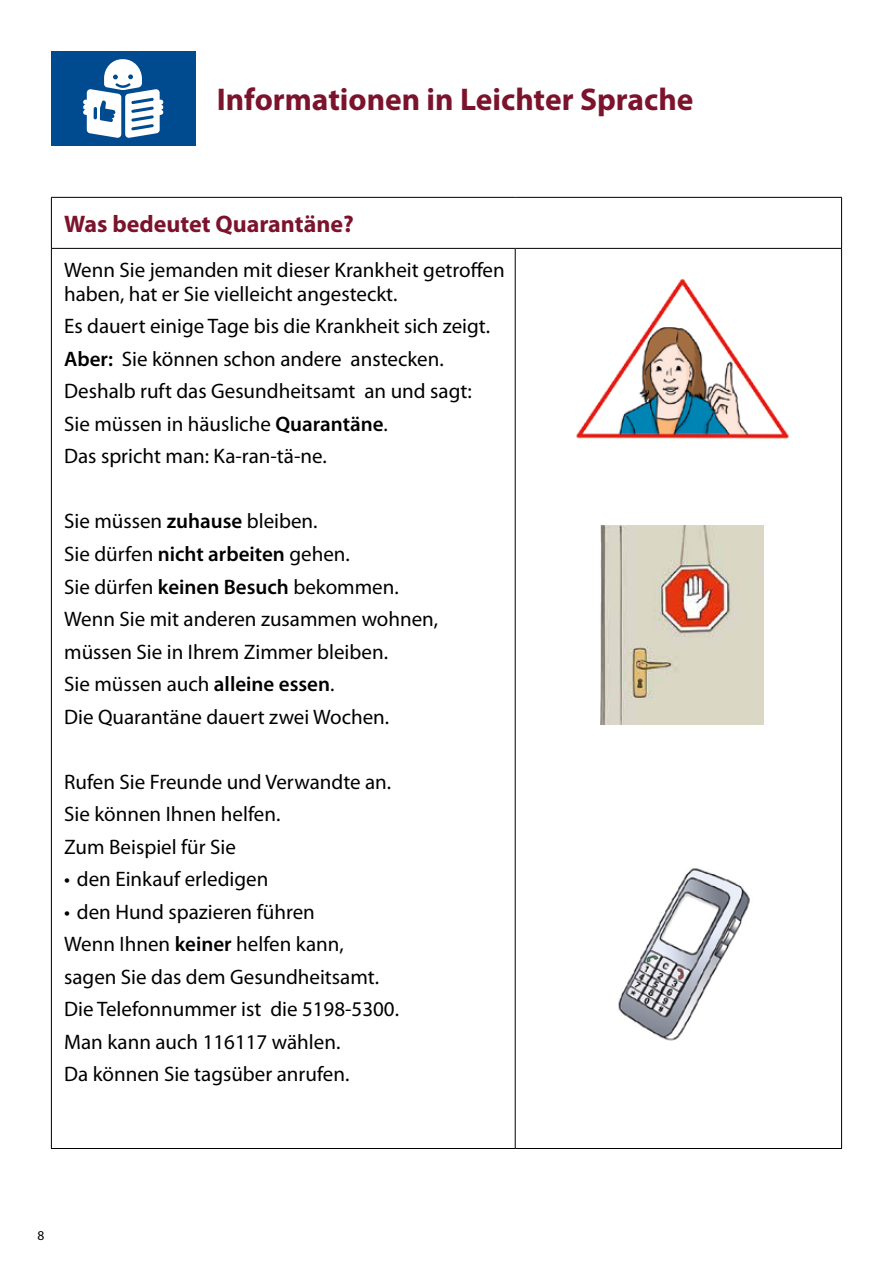
<style>
.page{position:relative;width:893px;height:1263px;background:#fff}
.page>*{position:absolute;margin:0;border:0;box-sizing:border-box;transform-origin:0 0}
.t1{font:700 31.5px "Myriad Pro";color:#7c132c}
.t2{font:700 24px "Myriad Pro";color:#7c132c}
.t3{font:21px/32.5px "Myriad Pro";color:#000}
.t4{font:13.5px "Myriad Pro";color:#000}
.s1{font-weight:600}
</style>
<div class="page">
<hr style="left:51px;top:197px;width:464px;height:1px;background:#000">
<hr style="left:51px;top:198px;width:1px;height:50px;background:#000">
<hr style="left:515px;top:197px;width:327px;height:1px;background:#000">
<hr style="left:841px;top:198px;width:1px;height:50px;background:#000">
<hr style="left:51px;top:248px;width:464px;height:1px;background:#000">
<hr style="left:51px;top:249px;width:1px;height:899px;background:#000">
<hr style="left:515px;top:248px;width:327px;height:1px;background:#000">
<hr style="left:515px;top:249px;width:1px;height:899px;background:#000">
<hr style="left:841px;top:249px;width:1px;height:899px;background:#000">
<hr style="left:51px;top:1148px;width:464px;height:1px;background:#000">
<hr style="left:515px;top:1148px;width:327px;height:1px;background:#000">
<img style="left:576px;top:278px;width:213px;height:161px">
<img style="left:600px;top:525px;width:163px;height:199px">
<img style="left:618px;top:868px;width:132px;height:173px">
<div style="left:51px;top:51px;width:144px;height:95px;background:#004b8f"></div>
<svg style="left:83px;top:59px;width:80px;height:79px"></svg>
<h1 class="t1" style="left:217px;top:82px;width:478px">Informationen in Leichter Sprache</h1>
<p class="t2" style="left:64px;top:210px;width:291px">Was bedeutet Quarantäne?</p>
<p class="t3" style="left:64px;top:258px;width:442px;line-height:24px">Wenn Sie jemanden mit dieser Krankheit getroffen haben, hat er Sie vielleicht angesteckt.</p>
<p class="t3" style="left:64px;top:310px;width:427px">Es dauert einige Tage bis die Krankheit sich zeigt.<br><span class="s1">Aber:</span> Sie können schon andere anstecken.<br>Deshalb ruft das Gesundheitsamt an und sagt:<br>Sie müssen in häusliche <span class="s1">Quarantäne</span>.<br>Das spricht man: Ka-ran-tä-ne.</p>
<p class="t3" style="left:64px;top:506px;width:376px">Sie müssen <span class="s1">zuhause</span> bleiben.<br>Sie dürfen <span class="s1">nicht arbeiten</span> gehen.<br>Sie dürfen <span class="s1">keinen Besuch</span> bekommen.<br>Wenn Sie mit anderen zusammen wohnen, müssen Sie in Ihrem Zimmer bleiben.<br>Sie müssen auch <span class="s1">alleine essen</span>.<br>Die Quarantäne dauert zwei Wochen.</p>
<p class="t3" style="left:64px;top:766px;width:329px">Rufen Sie Freunde und Verwandte an.<br>Sie können Ihnen helfen.<br>Zum Beispiel für Sie</p>
<p class="t3" style="left:64px;top:863px;width:206px">• den Einkauf erledigen</p>
<p class="t3" style="left:64px;top:896px;width:336px">• den Hund spazieren führen<br>Wenn Ihnen <span class="s1">keiner</span> helfen kann, sagen Sie das dem Gesundheitsamt.<br>Die Telefonnummer ist die 5198-5300.<br>Man kann auch 116117 wählen.<br>Da können Sie tagsüber anrufen.</p>
<p class="t4" style="left:38px;top:1228px;width:8px">8</p>
</div>
